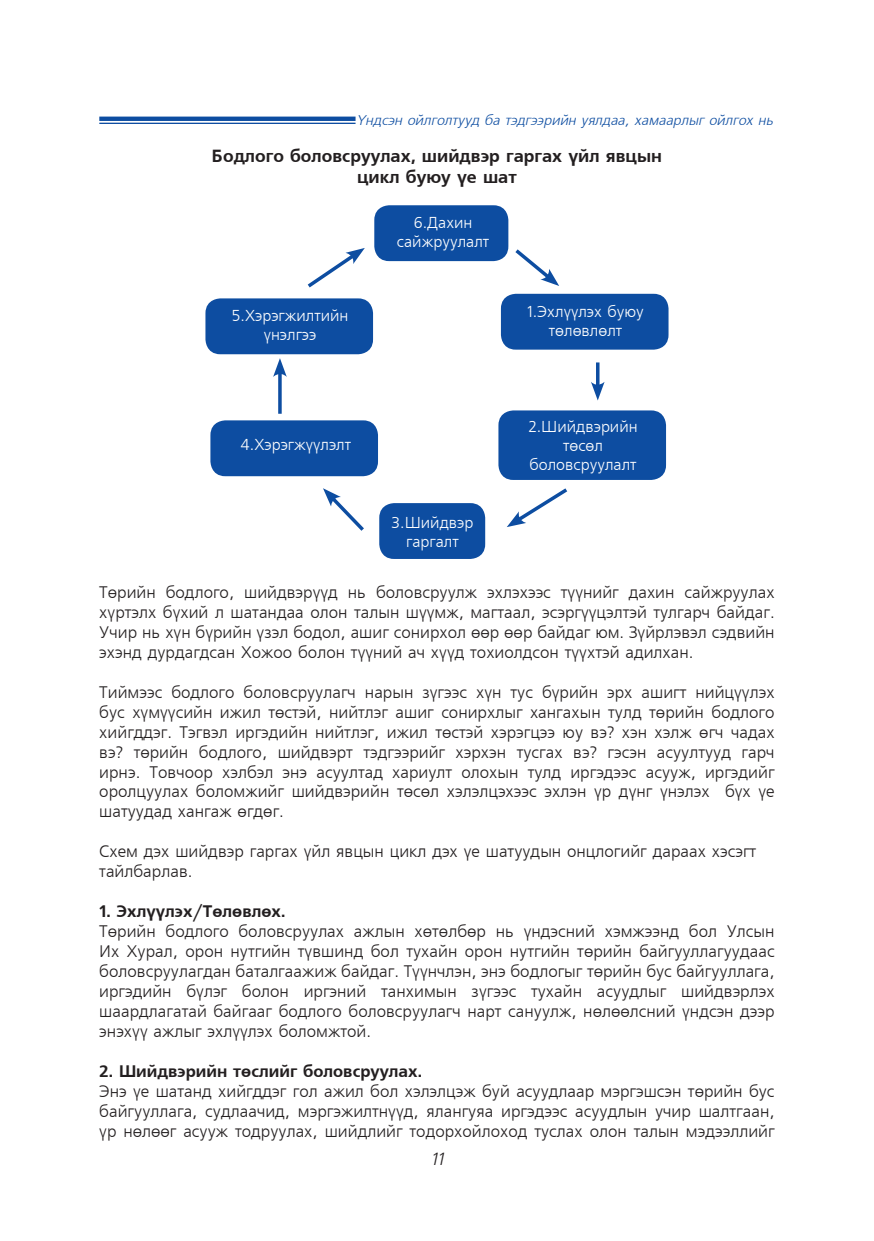
<style>
.page{position:relative;width:874px;height:1241px;background:#fff}
.page>*{position:absolute;margin:0;border:0;box-sizing:border-box;transform-origin:0 0}
.t1{font:700 17.5px/21px "Mogul Freeset";color:#231f20;text-align:center}
.t2{font:italic 17.5px "Mogul Freeset";color:#231f20}
.t3{font:16.62px/19.9px "Mogul Freeset";color:#231f20;text-align:justify}
.t4{font:700 16.62px "Mogul Freeset";color:#231f20}
.t5{font:15.75px/18.9px "Mogul Freeset";color:#fff;text-align:center}
.t6{font:italic 14px "Mogul Freeset";color:#0d4da1}
</style>
<div class="page">
<hr style="left:99px;top:117px;width:256px;height:4px;background:#0d4da1">
<hr style="left:99px;top:123px;width:256px;height:1px;background:#0d4da1">
<div style="left:500px;top:294px;width:168px;height:55px;background:#0d4da1;border-radius:15px"></div>
<div style="left:498px;top:410px;width:167px;height:70px;background:#0d4da1;border-radius:15px"></div>
<div style="left:374px;top:205px;width:134px;height:56px;background:#0d4da1;border-radius:15px"></div>
<div style="left:379px;top:503px;width:106px;height:56px;background:#0d4da1;border-radius:15px"></div>
<div style="left:210px;top:420px;width:168px;height:56px;background:#0d4da1;border-radius:15px"></div>
<div style="left:205px;top:298px;width:168px;height:56px;background:#0d4da1;border-radius:15px"></div>
<svg style="left:307px;top:248px;width:57px;height:40px"></svg>
<hr style="left:278px;top:370px;width:3px;height:43px;background:#0d4da1">
<svg style="left:273px;top:358px;width:13px;height:19px"></svg>
<svg style="left:323px;top:488px;width:41px;height:43px"></svg>
<svg style="left:507px;top:488px;width:61px;height:39px"></svg>
<svg style="left:596px;top:362px;width:3px;height:19px"></svg>
<svg style="left:591px;top:381px;width:13px;height:19px"></svg>
<svg style="left:515px;top:249px;width:44px;height:37px"></svg>
<p class="t6" style="left:356px;top:112px;width:418px">Үндсэн ойлголтууд ба тэдгээрийн уялдаа, хамаарлыг ойлгох нь</p>
<p class="t1" style="left:212px;top:146px;width:451px">Бодлого боловсруулах, шийдвэр гаргах үйл явцын цикл буюу үе шат</p>
<p class="t5" style="left:232px;top:307px;width:118px">5.Хэрэгжилтийн үнэлгээ</p>
<p class="t5" style="left:240px;top:435px;width:112px">4.Хэрэгжүүлэлт</p>
<p class="t5" style="left:396px;top:214px;width:94px">6.Дахин сайжруулалт</p>
<p class="t5" style="left:391px;top:514px;width:83px">3.Шийдвэр гаргалт</p>
<p class="t5" style="left:527px;top:303px;width:118px">1.Эхлүүлэх буюу төлөвлөлт</p>
<p class="t5" style="left:528px;top:417px;width:110px">2.Шийдвэрийн төсөл боловсруулалт</p>
<p class="t3" style="left:99px;top:583px;width:676px">Төрийн бодлого, шийдвэрүүд нь боловсруулж эхлэхээс түүнийг дахин сайжруулах хүртэлх бүхий л шатандаа олон талын шүүмж, магтаал, эсэргүүцэлтэй тулгарч байдаг.<br>Учир нь хүн бүрийн үзэл бодол, ашиг сонирхол өөр өөр байдаг юм. Зүйрлэвэл сэдвийн эхэнд дурдагдсан Хожоо болон түүний ач хүүд тохиолдсон түүхтэй адилхан.</p>
<p class="t3" style="left:99px;top:682px;width:676px">Тиймээс бодлого боловсруулагч нарын зүгээс хүн тус бүрийн эрх ашигт нийцүүлэх бус хүмүүсийн ижил төстэй, нийтлэг ашиг сонирхлыг хангахын тулд төрийн бодлого хийгддэг. Тэгвэл иргэдийн нийтлэг, ижил төстэй хэрэгцээ юу вэ? хэн хэлж өгч чадах вэ? төрийн бодлого, шийдвэрт тэдгээрийг хэрхэн тусгах вэ? гэсэн асуултууд гарч ирнэ. Товчоор хэлбэл энэ асуултад хариулт олохын тулд иргэдээс асууж, иргэдийг оролцуулах боломжийг шийдвэрийн төсөл хэлэлцэхээс эхлэн үр дүнг үнэлэх бүх үе шатуудад хангаж өгдөг.</p>
<p class="t3" style="left:99px;top:842px;width:658px">Схем дэх шийдвэр гаргах үйл явцын цикл дэх үе шатуудын онцлогийг дараах хэсэгт тайлбарлав.</p>
<p class="t4" style="left:99px;top:901px;width:187px">1. Эхлүүлэх/Төлөвлөх.</p>
<p class="t3" style="left:99px;top:922px;width:676px">Төрийн бодлого боловсруулах ажлын хөтөлбөр нь үндэсний хэмжээнд бол Улсын Их Хурал, орон нутгийн түвшинд бол тухайн орон нутгийн төрийн байгууллагуудаас боловсруулагдан баталгаажиж байдаг. Түүнчлэн, энэ бодлогыг төрийн бус байгууллага, иргэдийн бүлэг болон иргэний танхимын зүгээс тухайн асуудлыг шийдвэрлэх шаардлагатай байгааг бодлого боловсруулагч нарт сануулж, нөлөөлсний үндсэн дээр энэхүү ажлыг эхлүүлэх боломжтой.</p>
<p class="t4" style="left:99px;top:1061px;width:324px">2. Шийдвэрийн төслийг боловсруулах.</p>
<p class="t3" style="left:99px;top:1081px;width:676px">Энэ үе шатанд хийгддэг гол ажил бол хэлэлцэж буй асуудлаар мэргэшсэн төрийн бус байгууллага, судлаачид, мэргэжилтнүүд, ялангуяа иргэдээс асуудлын учир шалтгаан, үр нөлөөг асууж тодруулах, шийдлийг тодорхойлоход туслах олон талын мэдээллийг</p>
<p class="t2" style="left:430px;top:1149px;width:14px">11</p>
</div>
